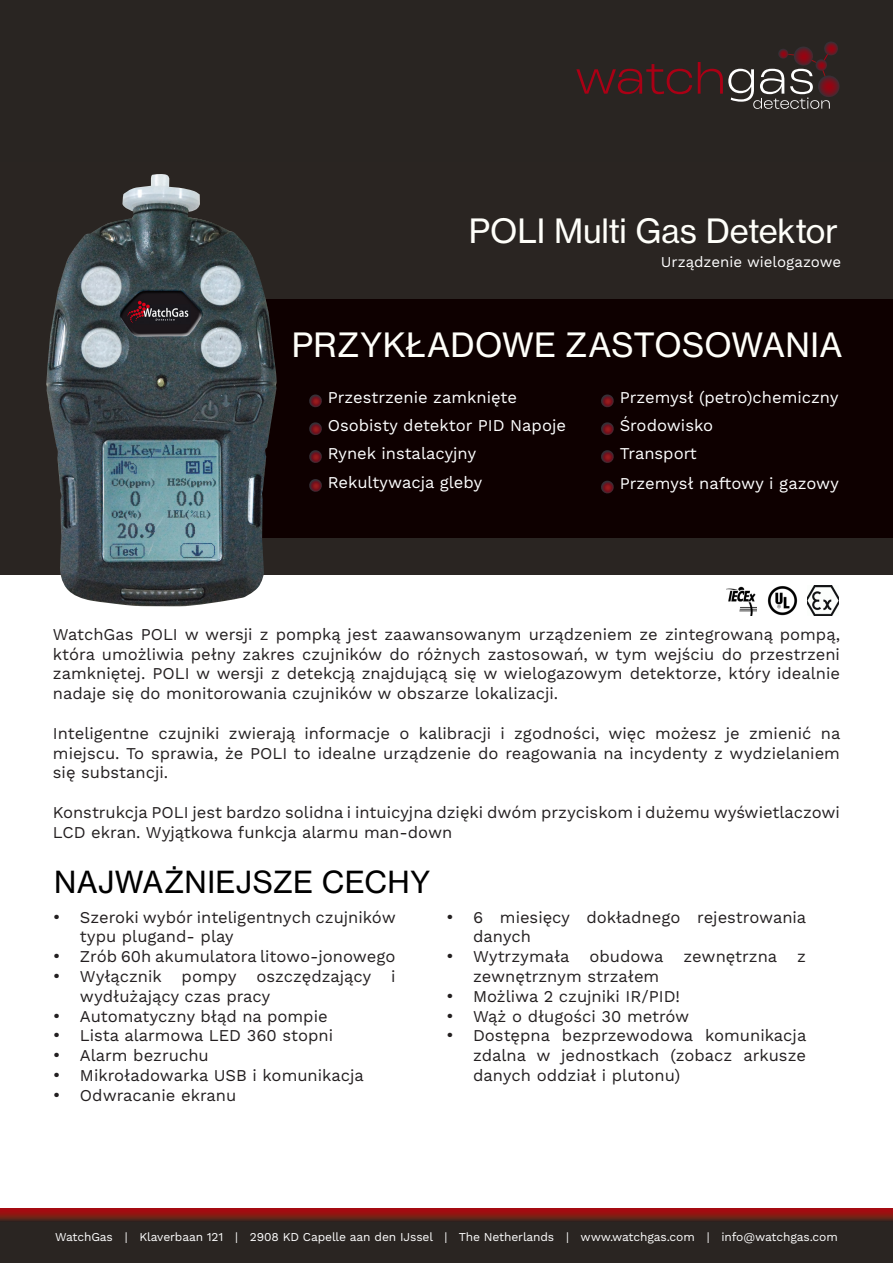
<style>
.page{position:relative;width:893px;height:1263px;background:#fff}
.page>*{position:absolute;margin:0;border:0;box-sizing:border-box;transform-origin:0 0}
.t1{font:33px "N Haas Grotesk TX Pro 55 Rg";color:#fffffa}
.t2{font:30px "N Haas Grotesk TX Pro 55 Rg";letter-spacing:.015em;color:#000}
.t3{font:16.5px/19.8px "Work Sans";color:#231f20}
.t4{font:16.5px "Work Sans";color:#fff}
.t5{font:15px "Work Sans";color:#fff}
.t6{font:12px "Work Sans";letter-spacing:-.01em;color:#fff}
.s1{font-size:18px}
</style>
<div class="page">
<div style="left:0;top:1209px;width:893px;height:54px;background:#2a2522"></div>
<svg style="left:0;top:1209px;width:893px;height:12px;background:#7f1814"></svg>
<div style="left:0;top:0;width:892px;height:162px;background:#292522"></div>
<svg style="left:576px;top:64px;width:116px;height:30px;background:#461c1e"></svg>
<svg style="left:698px;top:42px;width:143px;height:67px;background:#453736"></svg>
<svg style="left:892px;top:0;width:1px;height:162px"></svg>
<div style="left:0;top:162px;width:893px;height:412px;background:#2a2522"></div>
<div style="left:235px;top:299px;width:658px;height:239px;background:#0e0000"></div>
<svg style="left:309px;top:394px;width:13px;height:13px"></svg>
<svg style="left:309px;top:422px;width:13px;height:13px"></svg>
<svg style="left:309px;top:450px;width:13px;height:13px"></svg>
<svg style="left:309px;top:479px;width:13px;height:13px"></svg>
<svg style="left:601px;top:394px;width:13px;height:13px"></svg>
<svg style="left:601px;top:422px;width:13px;height:13px"></svg>
<svg style="left:601px;top:450px;width:13px;height:13px"></svg>
<svg style="left:601px;top:481px;width:13px;height:13px"></svg>
<img style="left:46px;top:174px;width:231px;height:432px">
<img style="left:767px;top:586px;width:30px;height:30px">
<img style="left:727px;top:586px;width:30px;height:30px">
<img style="left:807px;top:586px;width:32px;height:30px">
<p class="t1" style="left:469px;top:211px;width:371px">POLI Multi Gas Detektor</p>
<p class="t5" style="left:661px;top:253px;width:182px">Urządzenie wielogazowe</p>
<p class="t1" style="left:292px;top:325px;width:552px">PRZYKŁADOWE ZASTOSOWANIA</p>
<p class="t4" style="left:328px;top:388px;width:191px">Przestrzenie zamknięte</p>
<p class="t4" style="left:328px;top:416px;width:240px">Osobisty detektor PID Napoje</p>
<p class="t4" style="left:328px;top:443px;width:150px">Rynek instalacyjny</p>
<p class="t4" style="left:328px;top:472px;width:156px">Rekultywacja gleby</p>
<p class="t4" style="left:620px;top:388px;width:221px">Przemysł (petro)chemiczny</p>
<p class="t4" style="left:620px;top:416px;width:95px">Środowisko</p>
<p class="t4" style="left:620px;top:443px;width:79px">Transport</p>
<p class="t4" style="left:620px;top:474px;width:221px">Przemysł naftowy i gazowy</p>
<p class="t3" style="left:53px;top:625px;width:789px;text-align:justify">WatchGas POLI w wersji z pompką jest zaawansowanym urządzeniem ze zintegrowaną pompą, która umożliwia pełny zakres czujników do różnych zastosowań, w tym wejściu do przestrzeni zamkniętej. POLI w wersji z detekcją znajdującą się w wielogazowym detektorze, który idealnie nadaje się do monitorowania czujników w obszarze lokalizacji.</p>
<p class="t3" style="left:53px;top:724px;width:789px;text-align:justify">Inteligentne czujniki zwierają informacje o kalibracji i zgodności, więc możesz je zmienić na miejscu. To sprawia, że POLI to idealne urządzenie do reagowania na incydenty z wydzielaniem się substancji.</p>
<p class="t3" style="left:53px;top:803px;width:789px">Konstrukcja POLI jest bardzo solidna i intuicyjna dzięki dwóm przyciskom i dużemu wyświetlaczowi<br>LCD ekran. Wyjątkowa funkcja alarmu man-down</p>
<p class="t2" style="left:54px;top:864px;width:378px">NAJWAŻNIEJSZE CECHY</p>
<p class="t3" style="left:80px;top:908px;width:317px;text-indent:-27px"><span class="s1">•</span> Szeroki wybór inteligentnych czujników typu plugand- play</p>
<p class="t3" style="left:53px;top:947px;width:344px"><span class="s1">•</span> Zrób 60h akumulatora litowo-jonowego</p>
<p class="t3" style="left:80px;top:967px;width:317px;text-indent:-27px"><span class="s1">•</span> Wyłącznik pompy oszczędzający i wydłużający czas pracy</p>
<p class="t3" style="left:53px;top:1007px;width:276px"><span class="s1">•</span> Automatyczny błąd na pompie</p>
<p class="t3" style="left:53px;top:1026px;width:282px"><span class="s1">•</span> Lista alarmowa LED 360 stopni</p>
<p class="t3" style="left:53px;top:1046px;width:157px"><span class="s1">•</span> Alarm bezruchu</p>
<p class="t3" style="left:53px;top:1066px;width:312px"><span class="s1">•</span> Mikroładowarka USB i komunikacja</p>
<p class="t3" style="left:53px;top:1086px;width:185px"><span class="s1">•</span> Odwracanie ekranu</p>
<p class="t3" style="left:473px;top:908px;width:335px;text-indent:-27px"><span class="s1">•</span> 6 miesięcy dokładnego rejestrowania danych</p>
<p class="t3" style="left:473px;top:947px;width:334px;text-indent:-27px"><span class="s1">•</span> Wytrzymała obudowa zewnętrzna z zewnętrznym strzałem</p>
<p class="t3" style="left:446px;top:987px;width:235px"><span class="s1">•</span> Możliwa 2 czujniki IR/PID!</p>
<p class="t3" style="left:446px;top:1007px;width:245px"><span class="s1">•</span> Wąż o długości 30 metrów</p>
<p class="t3" style="left:473px;top:1026px;width:335px;text-align:justify;text-indent:-27px"><span class="s1">•</span> Dostępna bezprzewodowa komunikacja zdalna w jednostkach (zobacz arkusze danych oddział i plutonu)</p>
<p class="t6" style="left:55px;top:1229px;width:784px">WatchGas | Klaverbaan 121 | 2908 KD Capelle aan den IJssel | The Netherlands | www.watchgas.com | info@watchgas.com</p>
</div>
